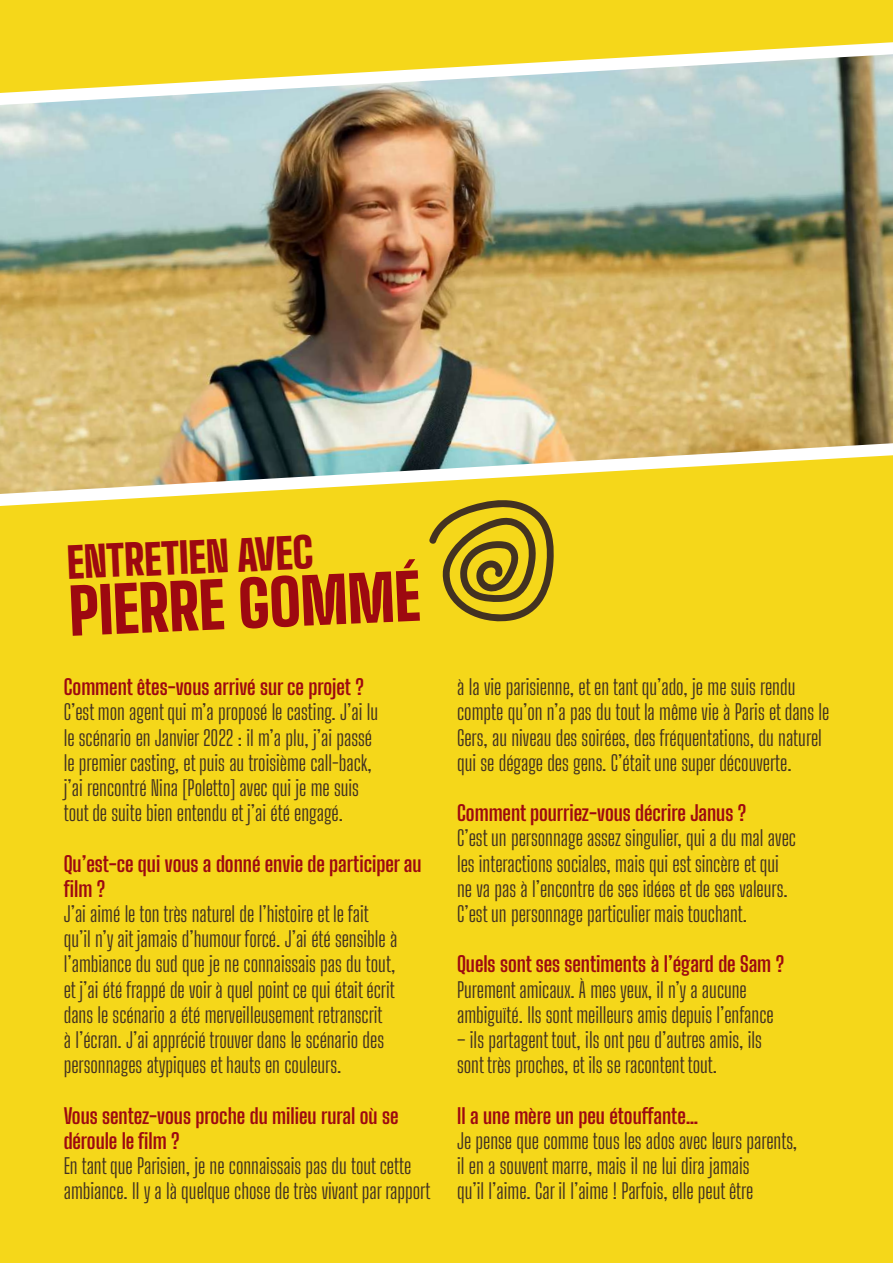
<style>
.page{position:relative;width:893px;height:1263px;background:#f5d71a}
.page>*{position:absolute;margin:0;border:0;box-sizing:border-box;transform-origin:0 0}
.t1{font:900 63px "Big Shoulders Display";color:#9d0910}
.t2{font:900 42px "Big Shoulders Display";color:#9d0910}
.t3{font:21px/25.2px "Big Shoulders Display";color:#433221}
.t4{font:700 21px/25.2px "Big Shoulders Display";color:#9d0910}
</style>
<div class="page">
<img style="left:0;top:42px;width:893px;height:464px">
<svg style="left:428px;top:499px;width:126px;height:123px"></svg>
<h2 class="t2" style="left:66px;top:533px;width:248px;rotate:-2deg">ENTRETIEN AVEC</h2>
<h1 class="t1" style="left:68px;top:568px;width:353px;rotate:-2deg">PIERRE GOMMÉ</h1>
<p class="t4" style="left:64px;top:673px;width:302px">Comment êtes-vous arrivé sur ce projet ?</p>
<p class="t3" style="left:64px;top:699px;width:316px">C’est mon agent qui m’a proposé le casting. J’ai lu le scénario en Janvier 2022 : il m’a plu, j’ai passé le premier casting, et puis au troisième call-back, j’ai rencontré Nina [Poletto] avec qui je me suis tout de suite bien entendu et j’ai été engagé.</p>
<p class="t4" style="left:64px;top:850px;width:359px">Qu’est-ce qui vous a donné envie de participer au film ?</p>
<p class="t3" style="left:64px;top:900px;width:335px">J’ai aimé le ton très naturel de l’histoire et le fait qu’il n’y ait jamais d’humour forcé. J’ai été sensible à l’ambiance du sud que je ne connaissais pas du tout, et j’ai été frappé de voir à quel point ce qui était écrit dans le scénario a été merveilleusement retranscrit<br>à l’écran. J’ai apprécié trouver dans le scénario des personnages atypiques et hauts en couleurs.</p>
<p class="t4" style="left:64px;top:1102px;width:336px">Vous sentez-vous proche du milieu rural où se déroule le film ?</p>
<p class="t3" style="left:64px;top:1152px;width:368px">En tant que Parisien, je ne connaissais pas du tout cette ambiance. Il y a là quelque chose de très vivant par rapport</p>
<p class="t3" style="left:457px;top:673px;width:374px">à la vie parisienne, et en tant qu’ado, je me suis rendu compte qu’on n’a pas du tout la même vie à Paris et dans le Gers, au niveau des soirées, des fréquentations, du naturel qui se dégage des gens. C’était une super découverte.</p>
<p class="t4" style="left:457px;top:799px;width:291px">Comment pourriez-vous décrire Janus ?</p>
<p class="t3" style="left:457px;top:825px;width:340px">C’est un personnage assez singulier, qui a du mal avec les interactions sociales, mais qui est sincère et qui ne va pas à l’encontre de ses idées et de ses valeurs.<br>C’est un personnage particulier mais touchant.</p>
<p class="t4" style="left:457px;top:951px;width:329px">Quels sont ses sentiments à l’égard de Sam ?</p>
<p class="t3" style="left:457px;top:976px;width:318px">Purement amicaux. À mes yeux, il n’y a aucune ambiguïté. Ils sont meilleurs amis depuis l’enfance</p>
<p class="t3" style="left:457px;top:1026px;width:306px">– ils partagent tout, ils ont peu d’autres amis, ils sont très proches, et ils se racontent tout.</p>
<p class="t4" style="left:457px;top:1102px;width:243px">Il a une mère un peu étouffante…</p>
<p class="t3" style="left:457px;top:1127px;width:342px">Je pense que comme tous les ados avec leurs parents, il en a souvent marre, mais il ne lui dira jamais<br>qu’il l’aime. Car il l’aime ! Parfois, elle peut être</p>
</div>
